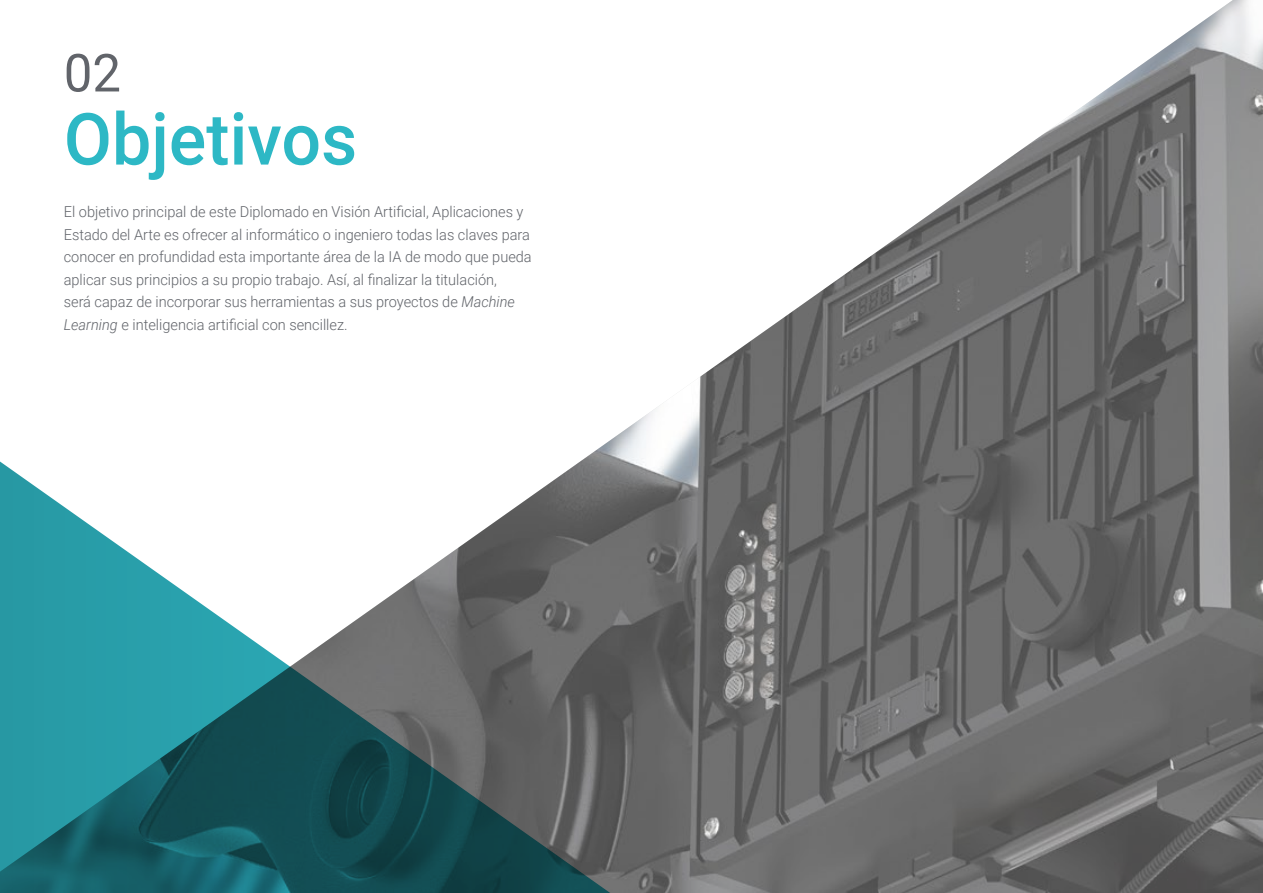
<style>
.page{position:relative;width:1263px;height:893px;background:#fff}
.page>*{position:absolute;margin:0;border:0;box-sizing:border-box;transform-origin:0 0}
.t1{font:500 72px "Roboto";color:#2db8c5}
.t2{font:52.5px "Roboto";color:#61646a}
.t3{font:300 15px/22.5px "Roboto";color:#61646a}
.s1{font-style:italic}
</style>
<div class="page">
<img style="left:602px;top:0;width:661px;height:893px">
<svg style="left:0;top:446px;width:640px;height:447px"></svg>
<h2 class="t2" style="left:64px;top:36px;width:59px">02</h2>
<h1 class="t1" style="left:64px;top:89px;width:295px">Objetivos</h1>
<p class="t3" style="left:64px;top:200px;width:469px">El objetivo principal de este Diplomado en Visión Artificial, Aplicaciones y Estado del Arte es ofrecer al informático o ingeniero todas las claves para conocer en profundidad esta importante área de la IA de modo que pueda aplicar sus principios a su propio trabajo. Así, al finalizar la titulación,<br>será capaz de incorporar sus herramientas a sus proyectos de <span class="s1">Machine Learning</span> e inteligencia artificial con sencillez.</p>
</div>
